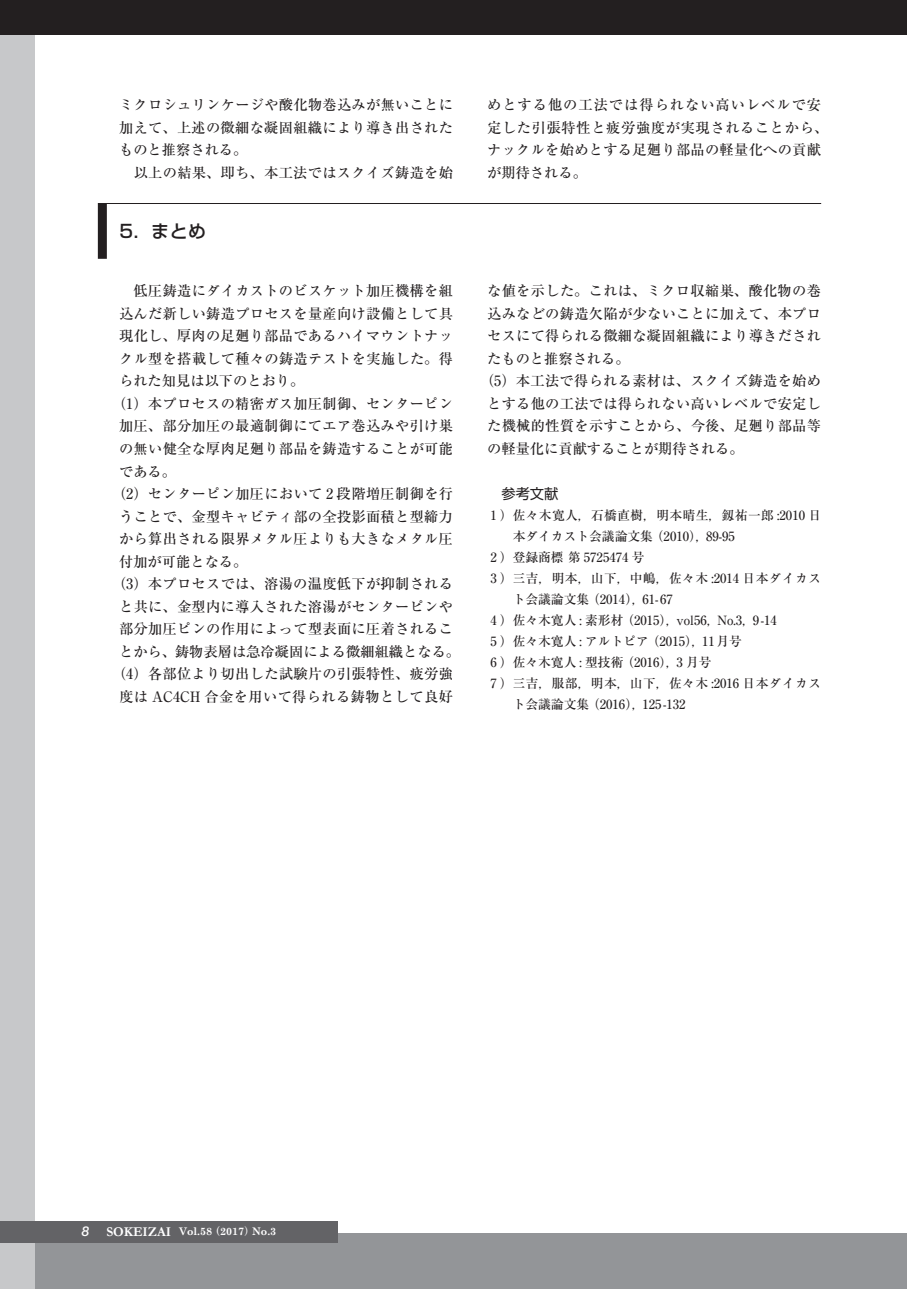
<style>
.page{position:relative;width:919px;height:1289px;background:#fff}
.page>*{position:absolute;margin:0;border:0;box-sizing:border-box;transform-origin:0 0}
.t1{font:500 18px "Shin Go Pro";color:#231f20}
.t2{font:500 14.25px/22.5px "Ryumin Pro";letter-spacing:.02em;color:#231f20}
.t3{font:500 14.25px/22.5px "Ryumin Pro";letter-spacing:.045em;color:#231f20}
.t4{font:500 14.25px "Ryumin Pro";color:#231f20}
.t5{font:14.25px "Shin Go Pro";color:#231f20}
.t6{font:italic 500 13.5px "Helvetica Neue LT Std";color:#fff}
.t7{font:500 12.75px "Ryumin Pro";color:#231f20}
.t8{font:500 12.75px "Ryumin Pro";letter-spacing:.03em;color:#231f20}
.t9{font:700 10.5px "Century Schoolbook";color:#fff}
.s1{font-family:"Garamond";font-size:13.5px}
.s2{font-family:"Ryumin Pro";font-weight:900}
.s3{font-family:"Ryumin Pro";font-weight:800}
</style>
<div class="page">
<div style="left:0;top:1233px;width:906px;height:55px;background:#939598"></div>
<div style="left:0;top:0;width:34px;height:1288px;background:#c7c8ca"></div>
<div style="left:0;top:0;width:906px;height:34px;background:#231f20"></div>
<div style="left:0;top:1220px;width:98px;height:22px;background:#636366"></div>
<div style="left:98px;top:1220px;width:239px;height:22px;background:#636366"></div>
<hr style="left:98px;top:203px;width:723px;height:1px;background:#231f20">
<div style="left:98px;top:204px;width:9px;height:55px;background:#231f20"></div>
<p class="t2" style="left:119px;top:93px;width:335px">ミクロシュリンケージや酸化物巻込みが無いことに加えて、上述の微細な凝固組織により導き出されたものと推察される。<br>　以上の結果、即ち、本工法ではスクイズ鋳造を始</p>
<p class="t3" style="left:487px;top:93px;width:342px">めとする他の工法では得られない高いレベルで安定した引張特性と疲労強度が実現されることから、ナックルを始めとする足廻り部品の軽量化への貢献が期待される。</p>
<p class="t1" style="left:120px;top:216px;width:88px">5．まとめ</p>
<p class="t2" style="left:119px;top:279px;width:335px">　低圧鋳造にダイカストのビスケット加圧機構を組</p>
<p class="t2" style="left:119px;top:301px;width:335px">込んだ新しい鋳造プロセスを量産向け設備として具</p>
<p class="t2" style="left:119px;top:324px;width:335px">現化し、厚肉の足廻り部品であるハイマウントナッ</p>
<p class="t2" style="left:119px;top:346px;width:335px">クル型を搭載して種々の鋳造テストを実施した。得</p>
<p class="t4" style="left:119px;top:370px;width:187px">られた知見は以下のとおり。</p>
<p class="t2" style="left:112px;top:391px;width:342px">（1）本プロセスの精密ガス加圧制御、センターピン</p>
<p class="t2" style="left:119px;top:414px;width:335px">加圧、部分加圧の最適制御にてエア巻込みや引け巣</p>
<p class="t2" style="left:119px;top:436px;width:335px">の無い健全な厚肉足廻り部品を鋳造することが可能</p>
<p class="t2" style="left:119px;top:459px;width:58px">である。</p>
<p class="t2" style="left:112px;top:481px;width:342px">（2）センターピン加圧において 2 段階増圧制御を行</p>
<p class="t2" style="left:119px;top:504px;width:335px">うことで、金型キャビティ部の全投影面積と型締力</p>
<p class="t2" style="left:119px;top:526px;width:335px">から算出される限界メタル圧よりも大きなメタル圧</p>
<p class="t4" style="left:119px;top:550px;width:130px">付加が可能となる。</p>
<p class="t2" style="left:112px;top:571px;width:342px">（3）本プロセスでは、溶湯の温度低下が抑制される</p>
<p class="t2" style="left:119px;top:594px;width:335px">と共に、金型内に導入された溶湯がセンターピンや</p>
<p class="t2" style="left:119px;top:616px;width:335px">部分加圧ピンの作用によって型表面に圧着されるこ</p>
<p class="t4" style="left:119px;top:640px;width:342px">とから、鋳物表層は急冷凝固による微細組織となる。</p>
<p class="t2" style="left:112px;top:661px;width:342px">（4）各部位より切出した試験片の引張特性、疲労強</p>
<p class="t2" style="left:119px;top:684px;width:335px">度は AC4CH 合金を用いて得られる鋳物として良好</p>
<p class="t2" style="left:487px;top:279px;width:335px">な値を示した。これは、ミクロ収縮巣、酸化物の巻</p>
<p class="t2" style="left:487px;top:301px;width:335px">込みなどの鋳造欠陥が少ないことに加えて、本プロ</p>
<p class="t2" style="left:487px;top:324px;width:335px">セスにて得られる微細な凝固組織により導きだされ</p>
<p class="t4" style="left:487px;top:347px;width:144px">たものと推察される。</p>
<p class="t2" style="left:480px;top:369px;width:342px">（5）本工法で得られる素材は、スクイズ鋳造を始め</p>
<p class="t2" style="left:487px;top:391px;width:335px">とする他の工法では得られない高いレベルで安定し</p>
<p class="t2" style="left:487px;top:414px;width:335px">た機械的性質を示すことから、今後、足廻り部品等</p>
<p class="t4" style="left:487px;top:437px;width:258px">の軽量化に貢献することが期待される。</p>
<p class="t5" style="left:487px;top:482px;width:73px">　参考文献</p>
<p class="t8" style="left:490px;top:505px;width:332px">1 ） 佐々木寛人，石橋直樹，明本晴生，釼祐一郎 :2010 日</p>
<p class="t7" style="left:512px;top:526px;width:224px">本ダイカスト会議論文集 （2010），89-95</p>
<p class="t7" style="left:490px;top:547px;width:156px">2 ）登録商標 第 5725474 号</p>
<p class="t8" style="left:490px;top:568px;width:332px">3 ） 三吉，明本，山下，中嶋，佐々木 :2014 日本ダイカス</p>
<p class="t7" style="left:512px;top:589px;width:162px">ト会議論文集 （2014），61-67</p>
<p class="t7" style="left:490px;top:610px;width:288px">4 ）佐々木寛人 : 素形材 （2015），vol56，No.3，9-14</p>
<p class="t7" style="left:490px;top:631px;width:253px">5 ）佐々木寛人 : アルトピア （2015），11月号</p>
<p class="t7" style="left:490px;top:652px;width:223px">6 ）佐々木寛人 : 型技術 （2016），3 月号</p>
<p class="t8" style="left:490px;top:673px;width:332px">7 ） 三吉，服部，明本，山下，佐々木 :2016 日本ダイカス</p>
<p class="t7" style="left:512px;top:694px;width:174px">ト会議論文集 （2016），125-132</p>
<p class="t6" style="left:82px;top:1223px;width:9px">8</p>
<p class="t9" style="left:106px;top:1223px;width:171px"><span class="s1">SOKEIZAI</span> Vol.58<span class="s2">（</span>2017<span class="s3">）</span>No.3</p>
</div>
